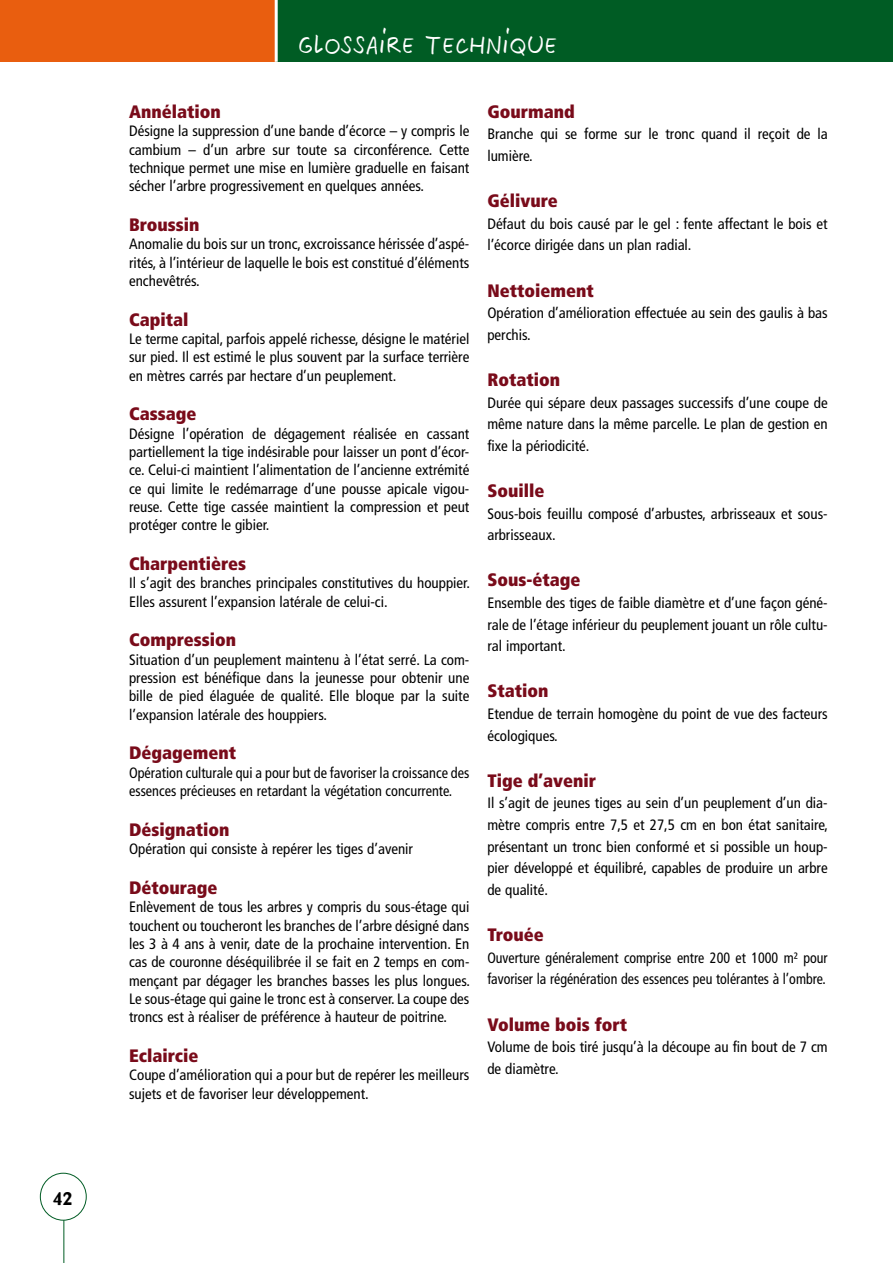
<style>
.page{position:relative;width:893px;height:1263px;background:#fff}
.page>*{position:absolute;margin:0;border:0;box-sizing:border-box;transform-origin:0 0}
.t1{font:30px "Twingo France";color:#fff}
.t2{font:900 condensed 18px "Frutiger";color:#790b1a}
.t3{font:700 18px "Barmeno";color:#000}
.t4{font:condensed 15px/18.3px "Frutiger";color:#000;text-align:justify}
.t5{font:condensed 15px/18.3px "Frutiger";color:#000;scale:.95 1}
.t6{font:condensed 15px/21.6px "Frutiger";color:#000;scale:.93 1}
</style>
<div class="page">
<hr style="left:63px;top:1212px;width:1px;height:51px;background:#005c24">
<div style="left:40px;top:1173px;width:46px;height:47px;background:#fff;border-radius:50%"></div>
<div style="left:40px;top:1173px;width:47px;height:47px;border:1px solid #005c24;border-radius:50%"></div>
<div style="left:276px;top:0;width:617px;height:62px;background:#005c24"></div>
<div style="left:0;top:0;width:276px;height:62px;background:#e95e0f"></div>
<hr style="left:275px;top:0;width:3px;height:62px;background:#fff">
<p class="t3" style="left:53px;top:1187px;width:21px">42</p>
<h1 class="t1" style="left:298px;top:27px;width:261px">Glossaire TEchnique</h1>
<p class="t2" style="left:129px;top:101px;width:93px">Annélation</p>
<p class="t4" style="left:129px;top:122px;width:342px">Désigne la suppression d’une bande d’écorce – y compris le cambium – d’un arbre sur toute sa circonférence. Cette technique permet une mise en lumière graduelle en faisant sécher l’arbre progressivement en quelques années.</p>
<p class="t2" style="left:129px;top:214px;width:72px">Broussin</p>
<p class="t4" style="left:129px;top:235px;width:342px">Anomalie du bois sur un tronc, excroissance hérissée d’aspé&shy;rités, à l’intérieur de laquelle le bois est constitué d’éléments enchevêtrés.</p>
<p class="t2" style="left:129px;top:308px;width:61px">Capital</p>
<p class="t4" style="left:129px;top:330px;width:342px">Le terme capital, parfois appelé richesse, désigne le matériel sur pied. Il est estimé le plus souvent par la surface terrière en mètres carrés par hectare d’un peuplement.</p>
<p class="t2" style="left:129px;top:403px;width:69px">Cassage</p>
<p class="t4" style="left:129px;top:424px;width:342px">Désigne l’opération de dégagement réalisée en cassant partiellement la tige indésirable pour laisser un pont d’écor&shy;ce. Celui-ci maintient l’alimentation de l’ancienne extrémité ce qui limite le redémarrage d’une pousse apicale vigou&shy;reuse. Cette tige cassée maintient la compression et peut protéger contre le gibier.</p>
<p class="t2" style="left:129px;top:553px;width:118px">Charpentières</p>
<p class="t4" style="left:129px;top:574px;width:342px">Il s’agit des branches principales constitutives du houppier.<br>Elles assurent l’expansion latérale de celui-ci.</p>
<p class="t2" style="left:129px;top:629px;width:108px">Compression</p>
<p class="t4" style="left:129px;top:650px;width:342px">Situation d’un peuplement maintenu à l’état serré. La com&shy;pression est bénéfique dans la jeunesse pour obtenir une bille de pied élaguée de qualité. Elle bloque par la suite l’expansion latérale des houppiers.</p>
<p class="t2" style="left:129px;top:742px;width:108px">Dégagement</p>
<p class="t5" style="left:129px;top:763px;width:360px">Opération culturale qui a pour but de favoriser la croissance des essences précieuses en retardant la végétation concurrente.</p>
<p class="t2" style="left:129px;top:818px;width:102px">Désignation</p>
<p class="t4" style="left:129px;top:840px;width:285px">Opération qui consiste à repérer les tiges d’avenir</p>
<p class="t2" style="left:129px;top:876px;width:90px">Détourage</p>
<p class="t4" style="left:129px;top:898px;width:342px">Enlèvement de tous les arbres y compris du sous-étage qui touchent ou toucheront les branches de l’arbre désigné dans les 3 à 4 ans à venir, date de la prochaine intervention. En cas de couronne déséquilibrée il se fait en 2 temps en com&shy;mençant par dégager les branches basses les plus longues.<br>Le sous-étage qui gaine le tronc est à conserver. La coupe des troncs est à réaliser de préférence à hauteur de poitrine.</p>
<p class="t2" style="left:129px;top:1044px;width:71px">Eclaircie</p>
<p class="t4" style="left:129px;top:1066px;width:342px">Coupe d’amélioration qui a pour but de repérer les meilleurs sujets et de favoriser leur développement.</p>
<p class="t2" style="left:487px;top:101px;width:89px">Gourmand</p>
<p class="t4" style="left:487px;top:124px;width:342px;line-height:21.6px">Branche qui se forme sur le tronc quand il reçoit de la lumière.</p>
<p class="t2" style="left:487px;top:190px;width:72px">Gélivure</p>
<p class="t4" style="left:487px;top:213px;width:342px;line-height:21.6px">Défaut du bois causé par le gel : fente affectant le bois et l’écorce dirigée dans un plan radial.</p>
<p class="t2" style="left:487px;top:279px;width:108px">Nettoiement</p>
<p class="t4" style="left:487px;top:302px;width:342px;line-height:21.6px">Opération d’amélioration effectuée au sein des gaulis à bas perchis.</p>
<p class="t2" style="left:487px;top:369px;width:74px">Rotation</p>
<p class="t4" style="left:487px;top:392px;width:342px;line-height:21.6px">Durée qui sépare deux passages successifs d’une coupe de même nature dans la même parcelle. Le plan de gestion en fixe la périodicité.</p>
<p class="t2" style="left:487px;top:480px;width:58px">Souille</p>
<p class="t4" style="left:487px;top:503px;width:342px;line-height:21.6px">Sous-bois feuillu composé d’arbustes, arbrisseaux et sous&shy;arbrisseaux.</p>
<p class="t2" style="left:487px;top:569px;width:95px">Sous-étage</p>
<p class="t4" style="left:487px;top:592px;width:342px;line-height:21.6px">Ensemble des tiges de faible diamètre et d’une façon géné&shy;rale de l’étage inférieur du peuplement jouant un rôle cultu&shy;ral important.</p>
<p class="t2" style="left:487px;top:680px;width:62px">Station</p>
<p class="t4" style="left:487px;top:703px;width:342px;line-height:21.6px">Etendue de terrain homogène du point de vue des facteurs écologiques.</p>
<p class="t2" style="left:487px;top:770px;width:110px">Tige d’avenir</p>
<p class="t4" style="left:487px;top:792px;width:342px;line-height:21.6px">Il s’agit de jeunes tiges au sein d’un peuplement d’un dia&shy;mètre compris entre 7,5 et 27,5 cm en bon état sanitaire, présentant un tronc bien conformé et si possible un houp&shy;pier développé et équilibré, capables de produire un arbre de qualité.</p>
<p class="t2" style="left:487px;top:924px;width:58px">Trouée</p>
<p class="t6" style="left:487px;top:947px;width:367px">Ouverture généralement comprise entre 200 et 1000 m² pour favoriser la régénération des essences peu tolérantes à l’ombre.</p>
<p class="t2" style="left:487px;top:1013px;width:141px">Volume bois fort</p>
<p class="t4" style="left:487px;top:1036px;width:342px;line-height:21.6px">Volume de bois tiré jusqu’à la découpe au fin bout de 7 cm de diamètre.</p>
</div>
